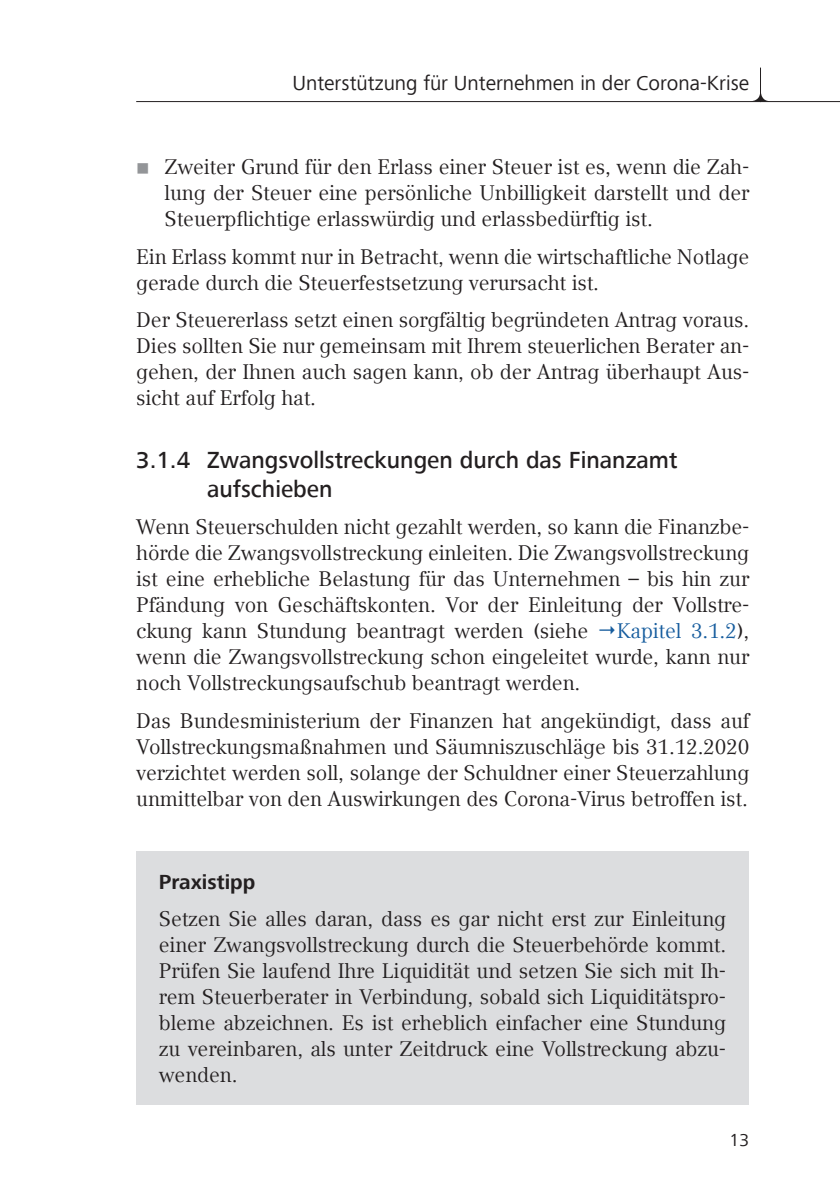
<style>
.page{position:relative;width:840px;height:1191px;background:#fff}
.page>*{position:absolute;margin:0;border:0;box-sizing:border-box;transform-origin:0 0}
.t1{font:500 24px/28.8px "Frutiger Next Com";color:#231f20}
.t2{font:21px/26px "Compatil TDATEV";color:#231f20;text-align:justify}
.t3{font:21px "Frutiger Next Com";color:#231f20}
.t4{font:700 21px "Frutiger Next Com";color:#231f20}
.t5{font:18px "Frutiger Next Com";color:#231f20}
.s1{color:#175d9e}
</style>
<div class="page">
<hr style="left:136px;top:101px;width:703px;height:1px;background:#231f20">
<hr style="left:759px;top:68px;width:1px;height:34px;background:#231f20">
<svg style="left:751px;top:93px;width:17px;height:9px"></svg>
<div style="left:136px;top:851px;width:612px;height:254px;background:#dcdddf"></div>
<p class="t3" style="left:292px;top:71px;width:458px">Unterstützung für Unternehmen in der Corona-Krise</p>
<p class="t2" style="left:164px;top:154px;width:585px">Zweiter Grund für den Erlass einer Steuer ist es, wenn die Zah&shy;lung der Steuer eine persönliche Unbilligkeit darstellt und der Steuerpflichtige erlasswürdig und erlassbedürftig ist.</p>
<p class="t2" style="left:136px;top:244px;width:614px">Ein Erlass kommt nur in Betracht, wenn die wirtschaftliche Notlage gerade durch die Steuerfestsetzung verursacht ist.</p>
<p class="t2" style="left:136px;top:307px;width:614px">Der Steuererlass setzt einen sorgfältig begründeten Antrag voraus.<br>Dies sollten Sie nur gemeinsam mit Ihrem steuerlichen Berater an&shy;gehen, der Ihnen auch sagen kann, ob der Antrag überhaupt Aus&shy;sicht auf Erfolg hat.</p>
<p class="t1" style="left:207px;top:445px;width:471px;text-indent:-71px">3.1.4 Zwangsvollstreckungen durch das Finanzamt aufschieben</p>
<p class="t2" style="left:136px;top:514px;width:614px">Wenn Steuerschulden nicht gezahlt werden, so kann die Finanzbe&shy;hörde die Zwangsvollstreckung einleiten. Die Zwangsvollstreckung ist eine erhebliche Belastung für das Unternehmen – bis hin zur Pfändung von Geschäftskonten. Vor der Einleitung der Vollstre&shy;ckung kann Stundung beantragt werden (siehe</p>
<p class="t2" style="left:136px;top:618px;width:614px;text-indent:480px"><span class="s1">Kapitel 3.1.2</span>), wenn die Zwangsvollstreckung schon eingeleitet wurde, kann nur noch Vollstreckungsaufschub beantragt werden.</p>
<p class="t2" style="left:136px;top:707px;width:614px">Das Bundesministerium der Finanzen hat angekündigt, dass auf Vollstreckungsmaßnahmen und Säumniszuschläge bis 31.12.2020 verzichtet werden soll, solange der Schuldner einer Steuerzahlung unmittelbar von den Auswirkungen des Corona-Virus betroffen ist.</p>
<p class="t4" style="left:159px;top:869px;width:98px">Praxistipp</p>
<p class="t2" style="left:159px;top:906px;width:568px">Setzen Sie alles daran, dass es gar nicht erst zur Einleitung einer Zwangsvollstreckung durch die Steuerbehörde kommt.<br>Prüfen Sie laufend Ihre Liquidität und setzen Sie sich mit Ih&shy;rem Steuerberater in Verbindung, sobald sich Liquiditätspro&shy;bleme abzeichnen. Es ist erheblich einfacher eine Stundung zu vereinbaren, als unter Zeitdruck eine Vollstreckung abzu&shy;wenden.</p>
<p class="t5" style="left:729px;top:1129px;width:21px">13</p>
</div>
